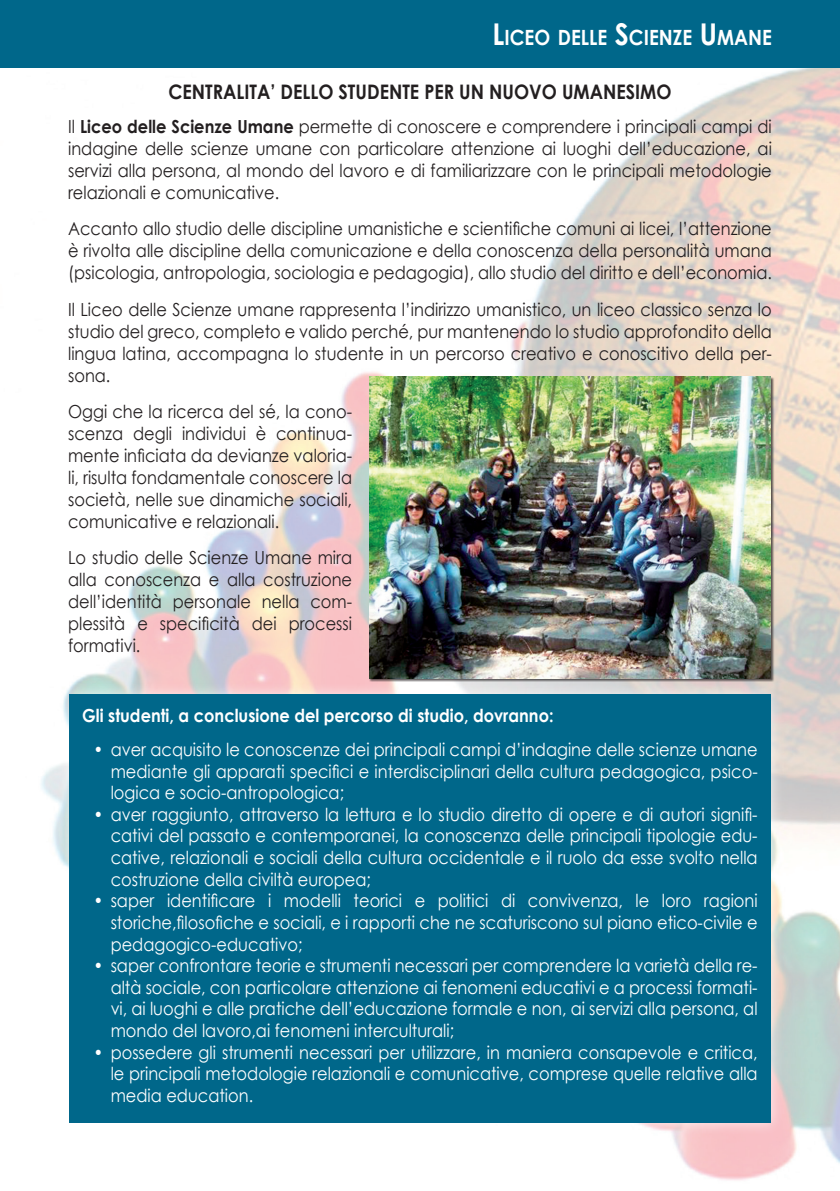
<style>
.page{position:relative;width:840px;height:1191px;background:#fff}
.page>*{position:absolute;margin:0;border:0;box-sizing:border-box;transform-origin:0 0}
.t1{font:700 21px "Century Gothic";color:#fff;scale:.9 1}
.t2{font:700 20px "Century Gothic";color:#231f20;scale:.9 1}
.t3{font:18px/22px "Century Gothic";color:#231f20;text-align:justify;scale:.9 1}
.t4{font:18px/21.6px "Century Gothic";color:#fff;text-align:justify;scale:.9 1}
.t5{font:700 18px "Century Gothic";color:#fff;scale:.9 1}
.s1{font-size:30px}
.s2{font-weight:700}
</style>
<div class="page">
<img style="left:0;top:67px;width:839px;height:1114px">
<div style="left:0;top:0;width:839px;height:67px;background:#00678a"></div>
<div style="left:56px;top:681px;width:727px;height:455px;background:#fff;opacity:.75"></div>
<div style="left:69px;top:694px;width:701px;height:429px;background:#00678a"></div>
<div style="left:369px;top:377px;width:405px;height:305px;background:#231f20;opacity:.75"></div>
<img style="left:369px;top:377px;width:401px;height:301px">
<p class="t1" style="left:492px;top:22px;width:312px"><span class="s1">L</span>ICEO DELLE <span class="s1">S</span>CIENZE <span class="s1">U</span>MANE</p>
<p class="t2" style="left:168px;top:76px;width:560px">CENTRALITA’ DELLO STUDENTE PER UN NUOVO UMANESIMO</p>
<p class="t3" style="left:68px;top:115px;width:783px">Il <span class="s2">Liceo delle Scienze Umane</span> permette di conoscere e comprendere i principali campi di indagine delle scienze umane con particolare attenzione ai luoghi dell’educazione, ai servizi alla persona, al mondo del lavoro e di familiarizzare con le principali metodologie relazionali e comunicative.</p>
<p class="t3" style="left:68px;top:217px;width:783px">Accanto allo studio delle discipline umanistiche e scientifiche comuni ai licei, l’attenzione è rivolta alle discipline della comunicazione e della conoscenza della personalità umana (psicologia, antropologia, sociologia e pedagogia), allo studio del diritto e dell’economia.</p>
<p class="t3" style="left:68px;top:298px;width:783px">Il Liceo delle Scienze umane rappresenta l’indirizzo umanistico, un liceo classico senza lo studio del greco, completo e valido perché, pur mantenendo lo studio approfondito della lingua latina, accompagna lo studente in un percorso creativo e conoscitivo della per&shy;sona.</p>
<p class="t3" style="left:68px;top:400px;width:317px">Oggi che la ricerca del sé, la cono&shy;scenza degli individui è continua&shy;mente inficiata da devianze valoria&shy;li, risulta fondamentale conoscere la società, nelle sue dinamiche sociali, comunicative e relazionali.</p>
<p class="t3" style="left:68px;top:546px;width:317px">Lo studio delle Scienze Umane mira alla conoscenza e alla costruzione dell’identità personale nella com&shy;plessità e specificità dei processi formativi.</p>
<p class="t5" style="left:82px;top:702px;width:525px">Gli studenti, a conclusione del percorso di studio, dovranno:</p>
<p class="t4" style="left:111px;top:738px;width:720px;text-indent:-17px">• aver acquisito le conoscenze dei principali campi d’indagine delle scienze umane mediante gli apparati specifici e interdisciplinari della cultura pedagogica, psico&shy;logica e socio-antropologica;</p>
<p class="t4" style="left:111px;top:803px;width:720px;text-indent:-17px">• aver raggiunto, attraverso la lettura e lo studio diretto di opere e di autori signifi&shy;cativi del passato e contemporanei, la conoscenza delle principali tipologie edu&shy;cative, relazionali e sociali della cultura occidentale e il ruolo da esse svolto nella costruzione della civiltà europea;</p>
<p class="t4" style="left:111px;top:889px;width:720px;text-indent:-17px">• saper identificare i modelli teorici e politici di convivenza, le loro ragioni storiche,filosofiche e sociali, e i rapporti che ne scaturiscono sul piano etico-civile e pedagogico-educativo;</p>
<p class="t4" style="left:111px;top:954px;width:720px;text-indent:-17px">• saper confrontare teorie e strumenti necessari per comprendere la varietà della re&shy;altà sociale, con particolare attenzione ai fenomeni educativi e a processi formati&shy;vi, ai luoghi e alle pratiche dell’educazione formale e non, ai servizi alla persona, al mondo del lavoro,ai fenomeni interculturali;</p>
<p class="t4" style="left:111px;top:1041px;width:720px;text-indent:-17px">• possedere gli strumenti necessari per utilizzare, in maniera consapevole e critica, le principali metodologie relazionali e comunicative, comprese quelle relative alla media education.</p>
</div>
